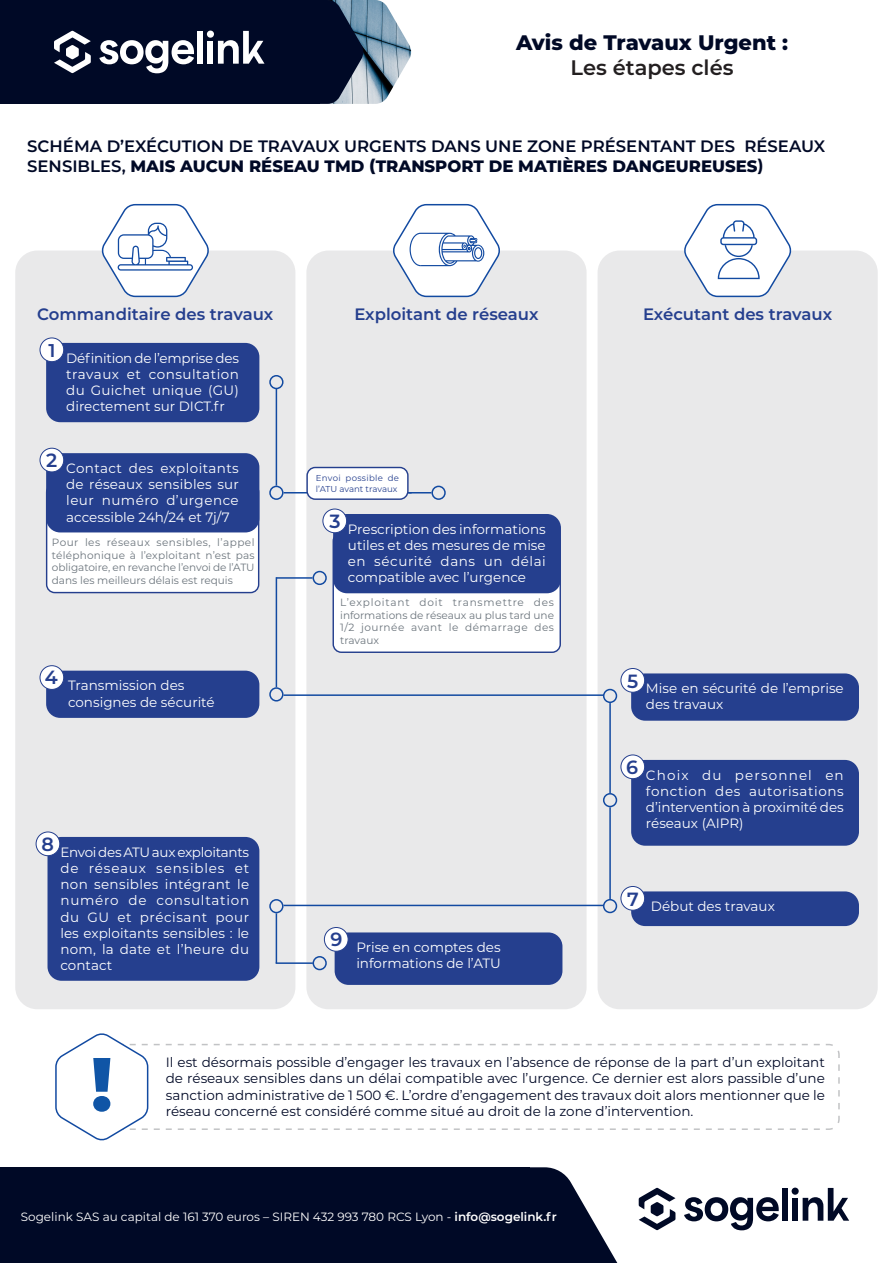
<style>
.page{position:relative;width:893px;height:1263px;background:#fff}
.page>*{position:absolute;margin:0;border:0;box-sizing:border-box;transform-origin:0 0}
.t1{font:800 21px "Montserrat";color:#000926}
.t2{font:600 21px "Montserrat";color:#231f20}
.t3{font:600 19.05px "Montserrat";color:#253f8e}
.t4{font:600 18.45px "Montserrat";color:#253f8e}
.t5{font:600 16.5px/19.8px "Montserrat";color:#000926}
.t6{font:600 16.5px "Montserrat";color:#253f8e}
.Style_de_paragraphe_1{font:13.5px/16.2px "Montserrat";color:#fff;text-align:justify}
.t7{font:13.5px/16.2px "Montserrat";color:#000926;text-align:justify}
.t8{font:12px "Montserrat";color:#fff}
.t9{font:10.5px/12.6px "Montserrat";color:#6c757d}
.t10{font:10.5px/12.6px "Montserrat";letter-spacing:.045em;color:#6c757d}
.t11{font:8.55px/10.4px "Montserrat";letter-spacing:.01em;color:#253f8e}
.s1{font-weight:800}
.s2{font-weight:700}
.s3{font-weight:600}
</style>
<div class="page">
<div style="left:15px;top:251px;width:280px;height:758px;background:#e9e9ea;border-radius:22px"></div>
<div style="left:306px;top:251px;width:281px;height:758px;background:#e9e9ea;border-radius:22px"></div>
<div style="left:333px;top:533px;width:227px;height:119px;background:#fff;border-radius:8px"></div>
<div style="left:333px;top:532px;width:228px;height:121px;border:1px solid #253f8e;border-radius:8px"></div>
<div style="left:47px;top:484px;width:212px;height:109px;background:#fff;border-radius:8px"></div>
<div style="left:46px;top:483px;width:213px;height:110px;border:1px solid #253f8e;border-radius:8px"></div>
<div style="left:598px;top:251px;width:280px;height:758px;background:#e9e9ea;border-radius:22px"></div>
<svg style="left:529px;top:1167px;width:89px;height:96px"></svg>
<div style="left:0;top:1167px;width:529px;height:96px;background:#000926"></div>
<svg style="left:639px;top:1188px;width:36px;height:42px"></svg>
<svg style="left:684px;top:1197px;width:95px;height:33px"></svg>
<div style="left:782px;top:1188px;width:6px;height:33px;background:#000926"></div>
<div style="left:792px;top:1198px;width:6px;height:23px;background:#000926"></div>
<div style="left:792px;top:1187px;width:7px;height:8px;background:#000926;border-radius:50%"></div>
<svg style="left:803px;top:1188px;width:46px;height:33px"></svg>
<div style="left:0;top:0;width:320px;height:104px;background:#000926"></div>
<svg style="left:54px;top:31px;width:37px;height:42px"></svg>
<svg style="left:99px;top:40px;width:95px;height:33px"></svg>
<div style="left:197px;top:31px;width:6px;height:33px;background:#fff"></div>
<div style="left:208px;top:41px;width:5px;height:23px;background:#fff"></div>
<div style="left:207px;top:31px;width:7px;height:7px;background:#fff;border-radius:50%"></div>
<svg style="left:218px;top:0;width:194px;height:104px"></svg>
<div style="left:46px;top:453px;width:213px;height:79px;background:#253f8e;border-radius:14px"></div>
<div style="left:40px;top:448px;width:24px;height:24px;background:#fff;border-radius:50%"></div>
<div style="left:40px;top:448px;width:24px;height:24px;border:1px solid #253f8e;border-radius:50%"></div>
<div style="left:48px;top:837px;width:211px;height:144px;background:#253f8e;border-radius:14px"></div>
<div style="left:36px;top:832px;width:24px;height:24px;background:#fff;border-radius:50%"></div>
<div style="left:36px;top:832px;width:24px;height:24px;border:1px solid #253f8e;border-radius:50%"></div>
<div style="left:46px;top:671px;width:213px;height:47px;background:#253f8e;border-radius:14px"></div>
<div style="left:40px;top:666px;width:24px;height:23px;background:#fff;border-radius:50%"></div>
<div style="left:40px;top:665px;width:24px;height:25px;border:1px solid #253f8e;border-radius:50%"></div>
<div style="left:333px;top:514px;width:228px;height:79px;background:#253f8e;border-radius:14px"></div>
<div style="left:323px;top:509px;width:24px;height:24px;background:#fff;border-radius:50%"></div>
<div style="left:323px;top:509px;width:24px;height:24px;border:1px solid #253f8e;border-radius:50%"></div>
<div style="left:631px;top:673px;width:228px;height:48px;background:#253f8e;border-radius:14px"></div>
<div style="left:621px;top:668px;width:24px;height:24px;background:#fff;border-radius:50%"></div>
<div style="left:621px;top:668px;width:24px;height:25px;border:1px solid #253f8e;border-radius:50%"></div>
<div style="left:631px;top:760px;width:228px;height:86px;background:#253f8e;border-radius:14px"></div>
<div style="left:621px;top:755px;width:24px;height:24px;background:#fff;border-radius:50%"></div>
<div style="left:621px;top:754px;width:24px;height:25px;border:1px solid #253f8e;border-radius:50%"></div>
<div style="left:335px;top:932px;width:227px;height:53px;background:#253f8e;border-radius:14px"></div>
<div style="left:324px;top:927px;width:24px;height:24px;background:#fff;border-radius:50%"></div>
<div style="left:324px;top:927px;width:24px;height:24px;border:1px solid #253f8e;border-radius:50%"></div>
<div style="left:631px;top:891px;width:228px;height:35px;background:#253f8e;border-radius:14px"></div>
<div style="left:621px;top:886px;width:24px;height:24px;background:#fff;border-radius:50%"></div>
<div style="left:621px;top:886px;width:24px;height:24px;border:1px solid #253f8e;border-radius:50%"></div>
<div style="left:46px;top:343px;width:213px;height:79px;background:#253f8e;border-radius:14px"></div>
<div style="left:40px;top:338px;width:24px;height:24px;background:#fff;border-radius:50%"></div>
<div style="left:40px;top:338px;width:24px;height:24px;border:1px solid #253f8e;border-radius:50%"></div>
<svg style="left:393px;top:203px;width:109px;height:95px"></svg>
<svg style="left:102px;top:203px;width:109px;height:95px"></svg>
<svg style="left:684px;top:203px;width:109px;height:95px"></svg>
<svg style="left:55px;top:1033px;width:765px;height:108px"></svg>
<div style="left:269px;top:375px;width:15px;height:14px;border:2px solid #124aa1;border-radius:50%"></div>
<div style="left:269px;top:486px;width:15px;height:14px;border:2px solid #124aa1;border-radius:50%"></div>
<div style="left:269px;top:687px;width:15px;height:14px;border:2px solid #124aa1;border-radius:50%"></div>
<div style="left:603px;top:689px;width:14px;height:14px;border:2px solid #124aa1;border-radius:50%"></div>
<div style="left:603px;top:793px;width:14px;height:14px;border:2px solid #124aa1;border-radius:50%"></div>
<div style="left:603px;top:899px;width:14px;height:14px;border:2px solid #124aa1;border-radius:50%"></div>
<div style="left:269px;top:899px;width:15px;height:14px;border:2px solid #124aa1;border-radius:50%"></div>
<div style="left:313px;top:956px;width:14px;height:14px;border:2px solid #124aa1;border-radius:50%"></div>
<div style="left:431px;top:486px;width:15px;height:14px;border:2px solid #124aa1;border-radius:50%"></div>
<div style="left:313px;top:571px;width:14px;height:14px;border:2px solid #124aa1;border-radius:50%"></div>
<hr style="left:276px;top:388px;width:1px;height:98px;background:#124aa1">
<hr style="left:609px;top:703px;width:2px;height:90px;background:#124aa1">
<hr style="left:609px;top:807px;width:2px;height:92px;background:#124aa1">
<hr style="left:276px;top:577px;width:1px;height:110px;background:#124aa1">
<hr style="left:276px;top:913px;width:1px;height:50px;background:#124aa1">
<hr style="left:284px;top:492px;width:128px;height:1px;background:#124aa1">
<svg style="left:412px;top:492px;width:19px;height:1px"></svg>
<hr style="left:276px;top:577px;width:37px;height:2px;background:#124aa1">
<hr style="left:276px;top:962px;width:37px;height:2px;background:#124aa1">
<hr style="left:284px;top:905px;width:320px;height:1px;background:#124aa1">
<hr style="left:284px;top:694px;width:320px;height:2px;background:#124aa1">
<div style="left:307px;top:467px;width:101px;height:32px;background:#fff;border-radius:8px"></div>
<div style="left:306px;top:467px;width:103px;height:33px;border:1px solid #253f8e;border-radius:8px"></div>
<p class="t1" style="left:516px;top:27px;width:274px">Avis de Travaux Urgent :</p>
<p class="t2" style="left:571px;top:52px;width:164px">Les étapes clés</p>
<p class="t5" style="left:27px;top:135px;width:800px">SCHÉMA D’EXÉCUTION DE TRAVAUX URGENTS DANS UNE ZONE PRÉSENTANT DES RÉSEAUX<br>SENSIBLES, <span class="s1">MAIS AUCUN RÉSEAU TMD (TRANSPORT DE MATIÈRES DANGEUREUSES</span><span class="s2">)</span></p>
<p class="t6" style="left:37px;top:302px;width:238px">Commanditaire des travaux</p>
<p class="t6" style="left:354px;top:302px;width:186px">Exploitant de réseaux</p>
<p class="t6" style="left:643px;top:302px;width:191px">Exécutant des travaux</p>
<p class="t4" style="left:48px;top:337px;width:9px">1</p>
<p class="Style_de_paragraphe_1" style="left:66px;top:349px;width:174px">Défi nition de l’emprise des travaux et consultation du Guichet unique (GU) directement sur DICT.fr</p>
<p class="t3" style="left:46px;top:447px;width:13px">2</p>
<p class="Style_de_paragraphe_1" style="left:66px;top:460px;width:174px">Contact des exploitants de réseaux sensibles sur leur numéro d’urgence accessible 24h/24 et 7j/7</p>
<p class="t9" style="left:52px;top:536px;width:204px;text-align:justify">Pour les réseaux sensibles, l’appel téléphonique à l’exploitant n’est pas obligatoire, en revanche l’envoi de l’ATU dans les meilleurs délais est requis</p>
<p class="t3" style="left:45px;top:664px;width:14px">4</p>
<p class="Style_de_paragraphe_1" style="left:68px;top:677px;width:148px">Transmission des consignes de sécurité</p>
<p class="t3" style="left:41px;top:830px;width:14px">8</p>
<p class="Style_de_paragraphe_1" style="left:60px;top:843px;width:190px">Envoi des ATU aux exploitants de réseaux sensibles et non sensibles intégrant le numéro de consultation du GU et précisant pour les exploitants sensibles : le nom, la date et l’heure du contact</p>
<p class="t11" style="left:316px;top:473px;width:85px">Envoi possible de l’ATU avant travaux</p>
<p class="t3" style="left:330px;top:508px;width:13px">3</p>
<p class="Style_de_paragraphe_1" style="left:348px;top:520px;width:199px">Prescription des informations utiles et des mesures de mise en sécurité dans un délai compatible avec l’urgence</p>
<p class="t9" style="left:340px;top:596px;width:215px">L’exploitant doit transmettre des informations de réseaux au plus tard une</p>
<p class="t10" style="left:340px;top:621px;width:215px">1/2 journée avant le démarrage des travaux</p>
<p class="t3" style="left:331px;top:926px;width:13px">9</p>
<p class="Style_de_paragraphe_1" style="left:356px;top:939px;width:146px">Prise en comptes des informations de l’ATU</p>
<p class="t3" style="left:627px;top:667px;width:13px">5</p>
<p class="Style_de_paragraphe_1" style="left:646px;top:680px;width:199px">Mise en sécurité de l’emprise des travaux</p>
<p class="t3" style="left:626px;top:753px;width:13px">6</p>
<p class="Style_de_paragraphe_1" style="left:646px;top:766px;width:199px">Choix du personnel en fonction des autorisations d’intervention à proximité des réseaux (AIPR)</p>
<p class="t3" style="left:627px;top:885px;width:13px">7</p>
<p class="Style_de_paragraphe_1" style="left:651px;top:898px;width:125px">Début des travaux</p>
<p class="t7" style="left:166px;top:1054px;width:661px">Il est désormais possible d’engager les travaux en l’absence de réponse de la part d’un exploitant de réseaux sensibles dans un délai compatible avec l’urgence. Ce dernier est alors passible d’une sanction administrative de 1 500 €. L’ordre d’engagement des travaux doit alors mentionner que le réseau concerné est considéré comme situé au droit de la zone d’intervention.</p>
<p class="t8" style="left:21px;top:1208px;width:537px">Sogelink SAS au capital de 161 370 euros – SIREN 432 993 780 RCS Lyon - <span class="s3">info@sogelink.fr</span></p>
</div>
